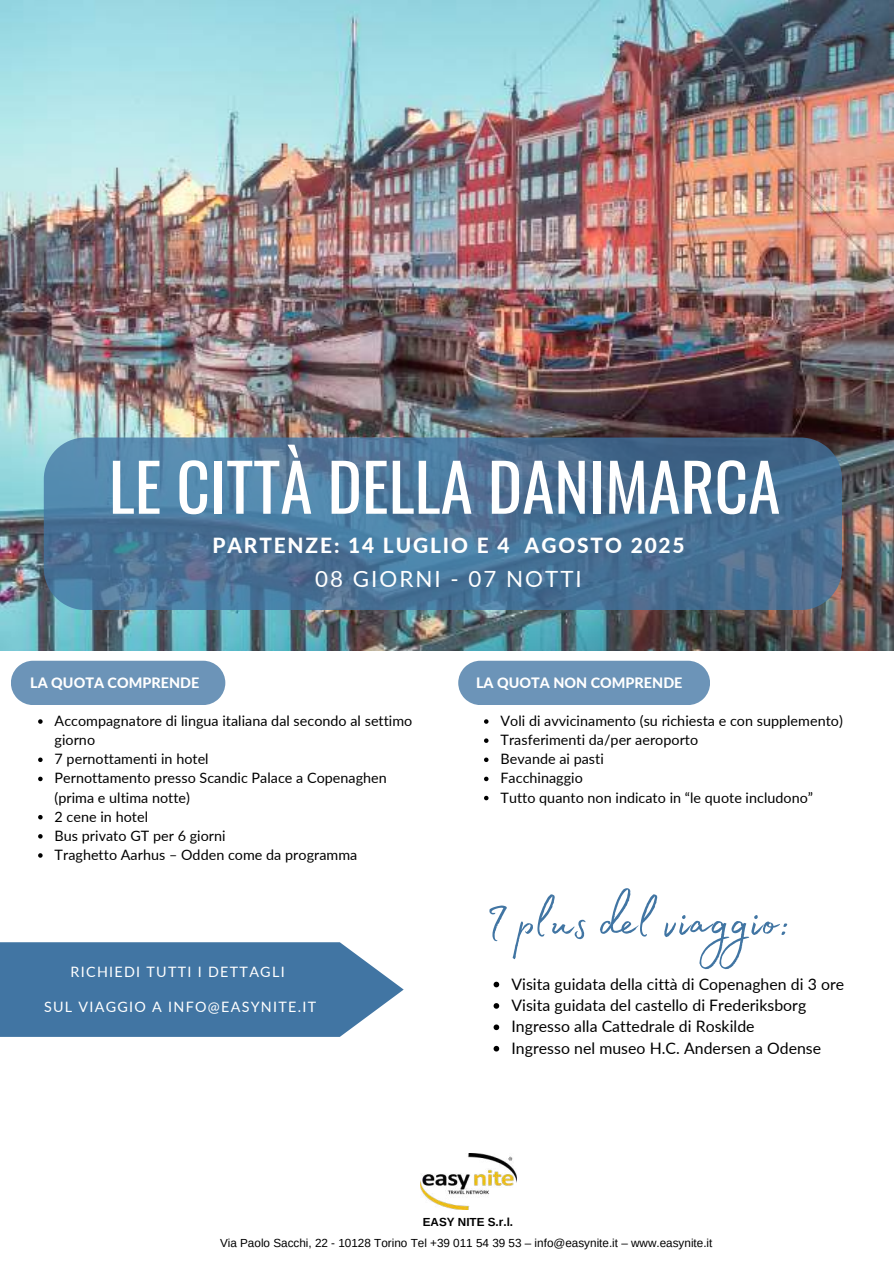
<style>
.page{position:relative;width:894px;height:1264px;background:#fff}
.page>*{position:absolute;margin:0;border:0;box-sizing:border-box;transform-origin:0 0}
.t1{font:65.4px "Oswald";color:#fff}
.t2{font:60.75px "Madelyn Fill";letter-spacing:.005em;color:#4175a3}
.t3{font:22.35px "Lato";letter-spacing:.09em;color:#fff}
.t4{font:800 20.85px "Lato";letter-spacing:.09em;color:#fff}
.t5{font:15.75px/21.3px "Lato";letter-spacing:.005em;color:#000}
.t6{font:14.25px/19.2px "Lato";letter-spacing:.005em;color:#000}
.t7{font:14.25px "Lato";letter-spacing:.09em;color:#fff}
.t8{font:800 14.25px "Lato";color:#fff}
.t9{font:11.7px "Arimo";color:#000}
.t10{font:700 11.7px "Arimo";color:#000}
</style>
<div class="page">
<img style="left:0;top:0;width:893px;height:650px">
<svg style="left:44px;top:437px;width:797px;height:173px;background:#4b7598"></svg>
<div style="left:11px;top:660px;width:214px;height:45px;background:#6c94b8"></div>
<div style="left:458px;top:660px;width:252px;height:45px;background:#6c94b8"></div>
<img style="left:420px;top:1153px;width:96px;height:55px">
<svg style="left:0;top:942px;width:403px;height:94px;background:#507faa"></svg>
<svg style="left:38px;top:719px;width:5px;height:4px"></svg>
<svg style="left:38px;top:757px;width:5px;height:5px"></svg>
<svg style="left:38px;top:776px;width:5px;height:5px"></svg>
<svg style="left:38px;top:815px;width:5px;height:4px"></svg>
<svg style="left:38px;top:834px;width:5px;height:4px"></svg>
<svg style="left:38px;top:853px;width:5px;height:4px"></svg>
<svg style="left:484px;top:719px;width:4px;height:4px"></svg>
<svg style="left:484px;top:738px;width:4px;height:5px"></svg>
<svg style="left:484px;top:757px;width:4px;height:5px"></svg>
<svg style="left:484px;top:776px;width:4px;height:5px"></svg>
<svg style="left:484px;top:795px;width:4px;height:5px"></svg>
<svg style="left:493px;top:981px;width:6px;height:6px"></svg>
<svg style="left:493px;top:1003px;width:6px;height:5px"></svg>
<svg style="left:493px;top:1024px;width:6px;height:6px"></svg>
<svg style="left:493px;top:1045px;width:6px;height:6px"></svg>
<h1 class="t1" style="left:109px;top:435px;width:673px">LE CITTÀ DELLA DANIMARCA</h1>
<h3 class="t4" style="left:212px;top:532px;width:473px">PARTENZE: 14 LUGLIO E 4 AGOSTO 2025</h3>
<h3 class="t3" style="left:315px;top:565px;width:268px">08 GIORNI - 07 NOTTI</h3>
<p class="t8" style="left:30px;top:673px;width:170px">LA QUOTA COMPRENDE</p>
<p class="t6" style="left:55px;top:711px;width:359px">Accompagnatore di lingua italiana dal secondo al settimo giorno<br>7 pernottamenti in hotel<br>Pernottamento presso Scandic Palace a Copenaghen (prima e ultima notte)<br>2 cene in hotel<br>Bus privato GT per 6 giorni<br>Traghetto Aarhus – Odden come da programma</p>
<p class="t7" style="left:71px;top:963px;width:215px">RICHIEDI TUTTI I DETTAGLI</p>
<p class="t7" style="left:44px;top:997px;width:274px">SUL VIAGGIO A INFO@EASYNITE.IT</p>
<p class="t8" style="left:476px;top:673px;width:208px">LA QUOTA NON COMPRENDE</p>
<p class="t6" style="left:500px;top:711px;width:344px">Voli di avvicinamento (su richiesta e con supplemento)<br>Trasferimenti da/per aeroporto<br>Bevande ai pasti<br>Facchinaggio<br>Tutto quanto non indicato in “le quote includono”</p>
<h2 class="t2" style="left:484px;top:875px;width:307px">I plus del viaggio:</h2>
<p class="t5" style="left:511px;top:972px;width:334px">Visita guidata della città di Copenaghen di 3 ore Visita guidata del castello di Frederiksborg Ingresso alla Cattedrale di Roskilde<br>Ingresso nel museo H.C. Andersen a Odense</p>
<p class="t10" style="left:422px;top:1215px;width:92px">EASY NITE S.r.l.</p>
<p class="t9" style="left:220px;top:1236px;width:494px">Via Paolo Sacchi, 22 - 10128 Torino Tel +39 011 54 39 53 – info@easynite.it – www.easynite.it</p>
</div>
